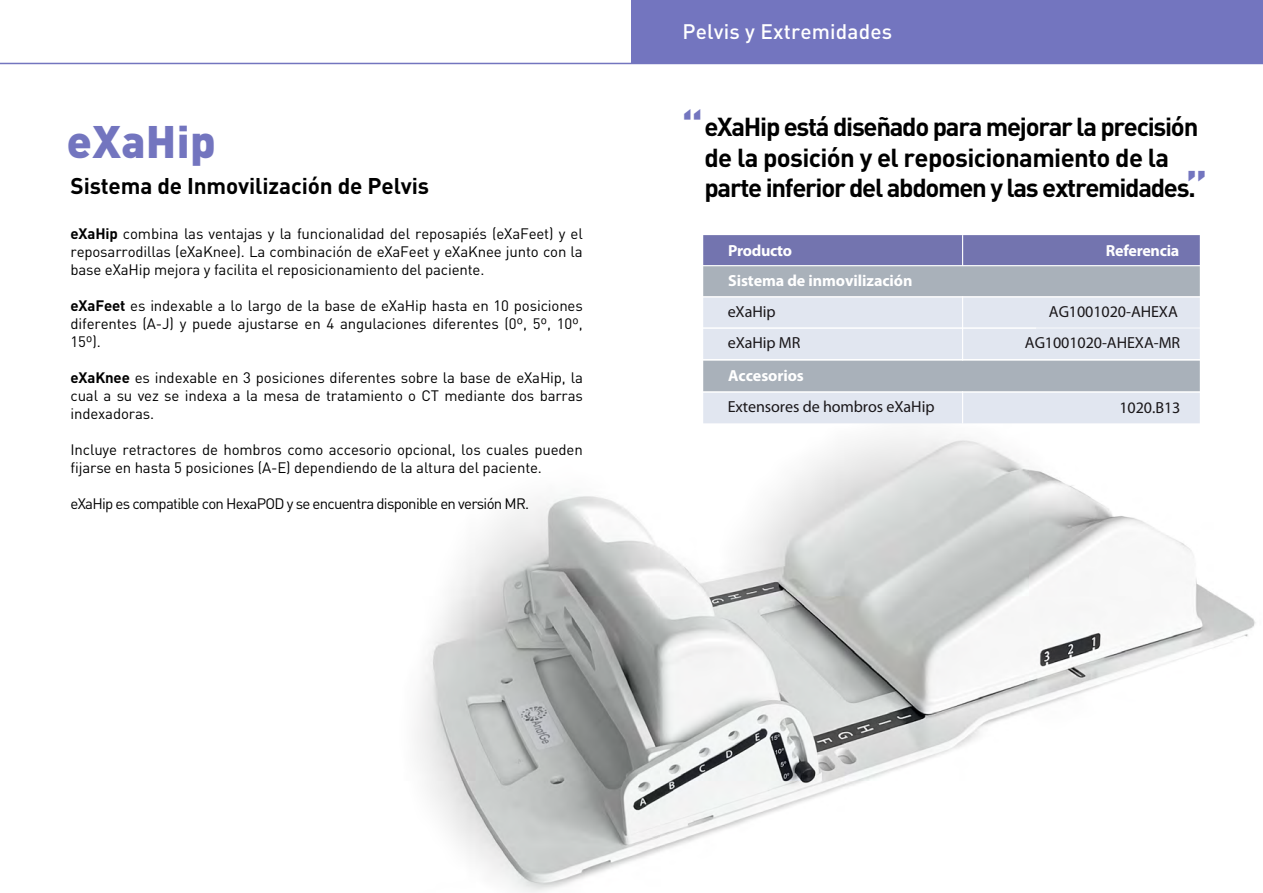
<style>
.page{position:relative;width:1263px;height:893px;background:#fff}
.page>*{position:absolute;margin:0;border:0;box-sizing:border-box;transform-origin:0 0}
.t1{font:900 45px "DIN Pro";letter-spacing:.01em;color:#7375bf}
.t2{font:700 25.65px/30.9px "DIN Pro";letter-spacing:-.05em;color:#000}
.t3{font:700 22.5px "DIN Pro";letter-spacing:-.005em;color:#000}
.t4{font:500 20.85px "DIN Pro";letter-spacing:.01em;color:#fff}
.t5{font:16.05px "Myriad Pro";letter-spacing:-.005em;color:#1a171a}
.t6{font:700 16.05px "Myriad Pro";letter-spacing:-.005em;color:#fff}
.t7{font:15px/18px "DIN Pro";letter-spacing:-.01em;color:#000;text-align:justify}
.t8{font:15px "DIN Pro";letter-spacing:-.05em;color:#000}
.s1{font-weight:700}
.s2{font-size:46.5px;color:#7375bf}
</style>
<div class="page">
<img style="left:417px;top:423px;width:839px;height:470px">
<svg style="left:703px;top:235px;width:497px;height:188px;background:#bec3d4"></svg>
<hr style="left:962px;top:235px;width:1px;height:31px;background:#fff">
<hr style="left:962px;top:296px;width:1px;height:64px;background:#fff">
<hr style="left:962px;top:391px;width:1px;height:32px;background:#fff">
<hr style="left:0;top:63px;width:1263px;height:1px;background:#7375bf">
<div style="left:631px;top:0;width:632px;height:63px;background:#7375bf"></div>
<h1 class="t1" style="left:67px;top:112px;width:150px">eXaHip</h1>
<h3 class="t3" style="left:70px;top:171px;width:360px">Sistema de Inmovilización de Pelvis</h3>
<p class="t7" style="left:70px;top:224px;width:514px"><span class="s1">eXaHip</span> combina las ventajas y la funcionalidad del reposapiés (eXaFeet) y el reposarrodillas (eXaKnee). La combinación de eXaFeet y eXaKnee junto con la base eXaHip mejora y facilita el reposicionamiento del paciente.</p>
<p class="t7" style="left:70px;top:296px;width:514px"><span class="s1">eXaFeet</span> es indexable a lo largo de la base de eXaHip hasta en 10 posiciones diferentes (A-J) y puede ajustarse en 4 angulaciones diferentes (0º, 5º, 10º, 15º).</p>
<p class="t7" style="left:70px;top:368px;width:514px"><span class="s1">eXaKnee</span> es indexable en 3 posiciones diferentes sobre la base de eXaHip, la cual a su vez se indexa a la mesa de tratamiento o CT mediante dos barras indexadoras.</p>
<p class="t7" style="left:70px;top:440px;width:514px">Incluye retractores de hombros como accesorio opcional, los cuales pueden fijarse en hasta 5 posiciones (A-E) dependiendo de la altura del paciente.</p>
<p class="t8" style="left:70px;top:494px;width:460px">eXaHip es compatible con HexaPOD y se encuentra disponible en versión MR.</p>
<h3 class="t4" style="left:682px;top:18px;width:211px">Pelvis y Extremidades</h3>
<h2 class="t2" style="left:704px;top:110px;width:505px;text-indent:-23px"><span class="s2">“</span>eXaHip está diseñado para mejorar la precisión de la posición y el reposicionamiento de la parte inferior del abdomen y las extremidades.<span class="s2">”</span></h2>
<p class="t6" style="left:728px;top:241px;width:65px">Producto</p>
<p class="t6" style="left:1106px;top:241px;width:75px">Referencia</p>
<p class="t6" style="left:728px;top:271px;width:186px">Sistema de inmovilización</p>
<p class="t5" style="left:728px;top:303px;width:49px">eXaHip</p>
<p class="t5" style="left:728px;top:334px;width:74px">eXaHip MR</p>
<p class="t6" style="left:728px;top:366px;width:77px">Accesorios</p>
<p class="t5" style="left:728px;top:397px;width:208px">Extensores de hombros eXaHip</p>
<p class="t5" style="left:1049px;top:303px;width:130px">AG1001020-AHEXA</p>
<p class="t5" style="left:1025px;top:334px;width:157px">AG1001020-AHEXA-MR</p>
<p class="t5" style="left:1119px;top:398px;width:62px">1020.B13</p>
</div>
